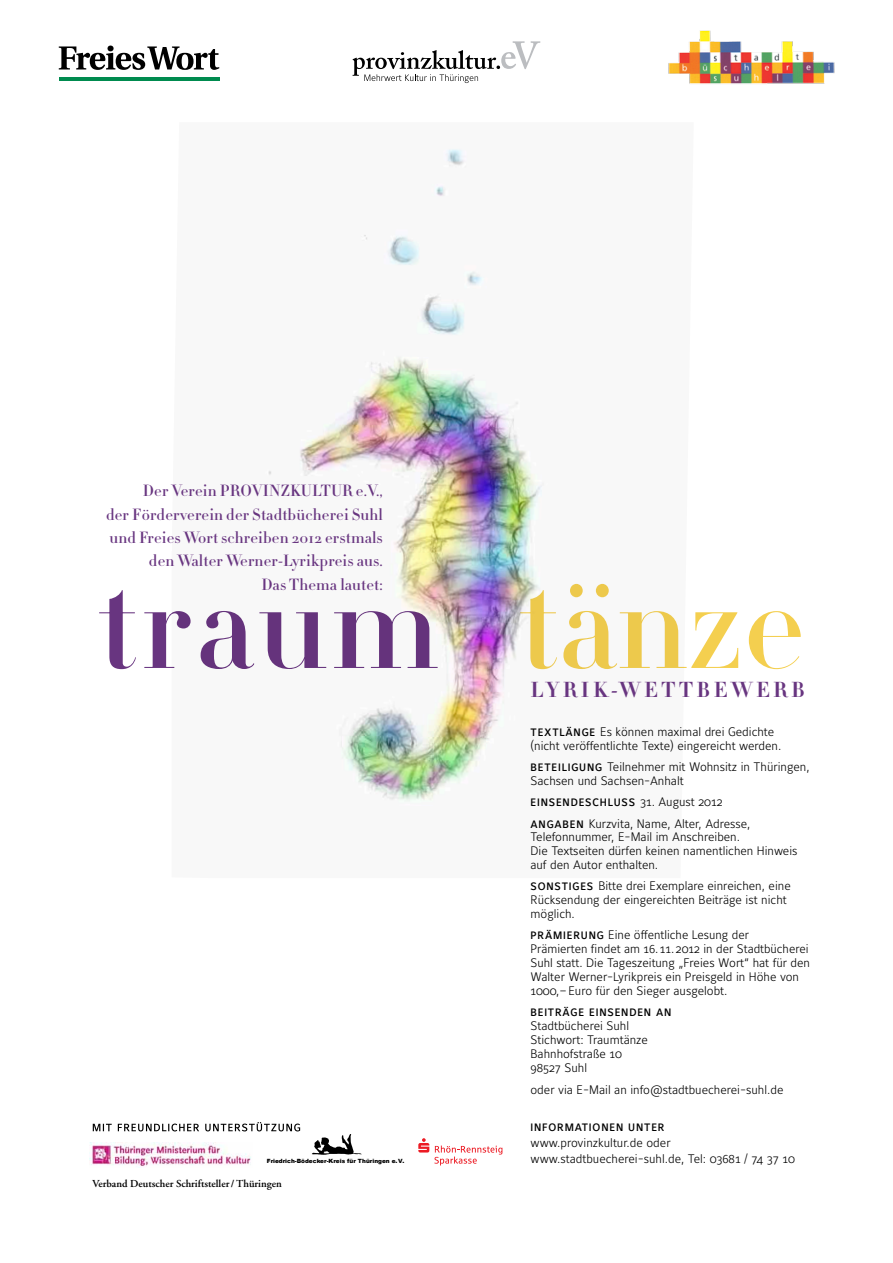
<style>
.page{position:relative;width:893px;height:1263px;background:#fff}
.page>*{position:absolute;margin:0;border:0;box-sizing:border-box;transform-origin:0 0}
.t1{font:130.65px "Didot HTF B42 Bold";letter-spacing:.01em;color:#683580}
.t2{font:21.45px "Didot HTF B11 Bold";letter-spacing:.17em;color:#683580}
.t3{font:15.9px/23.4px "Didot HTF M11 Medium";letter-spacing:.01em;color:#683580;text-align:right}
.t4{font:300 12.3px/13.8px "Maurea";color:#000}
.t5{font:500 10.65px "Maurea";letter-spacing:.08em;color:#000}
.t6{font:600 10.65px "Adobe Garamond";color:#000}
.t7{font:900 5.85px "Arial";color:#000}
.s1{color:#f4cf4f}
.s2{font-weight:500;font-size:10.65px}
.s3{font-weight:300;font-size:12.3px}
</style>
<div class="page">
<img style="left:268px;top:149px;width:276px;height:653px">
<hr style="left:59px;top:77px;width:160px;height:3px;background:#008b4f">
<svg style="left:59px;top:46px;width:160px;height:24px"></svg>
<img style="left:668px;top:30px;width:167px;height:54px">
<svg style="left:353px;top:41px;width:187px;height:42px"></svg>
<img style="left:89px;top:1142px;width:162px;height:26px">
<svg style="left:312px;top:1134px;width:50px;height:21px"></svg>
<svg style="left:93px;top:1122px;width:207px;height:9px"></svg>
<svg style="left:418px;top:1138px;width:84px;height:27px"></svg>
<p class="t3" style="left:106px;top:479px;width:278px">Der Verein PROVINZKULTUR e.V.,<br>der Förderverein der Stadtbücherei Suhl und Freies Wort schreiben 2012 erstmals den Walter Werner-Lyrikpreis aus.<br>Das Thema lautet:</p>
<h1 class="t1" style="left:97px;top:542px;width:709px">traum <span class="s1">tänze</span></h1>
<h2 class="t2" style="left:530px;top:676px;width:276px">LYRIK-WETTBEWERB</h2>
<p class="t4" style="left:530px;top:725px;width:252px"><span class="s2">TEXTLÄNGE</span> Es können maximal drei Gedichte (nicht veröffentlichte Texte) eingereicht werden.</p>
<p class="t4" style="left:530px;top:761px;width:281px"><span class="s2">BETEILIGUNG</span> Teilnehmer mit Wohnsitz in Thüringen,<br>Sachsen und Sachsen-Anhalt</p>
<p class="t5" style="left:530px;top:797px;width:194px">EINSENDESCHLUSS <span class="s3">31. August 2012</span></p>
<p class="t4" style="left:530px;top:817px;width:268px"><span class="s2">ANGAB EN</span> Kurzvita, Name, Alter, Adresse, Telefonnummer, E-Mail im Anschreiben.<br>Die Textseiten dürfen keinen namentlichen Hinweis auf den Autor enthalten.</p>
<p class="t4" style="left:530px;top:880px;width:262px"><span class="s2">S ONSTIGES</span> Bitte drei Exemplare einreichen, eine<br>Rücksendung der eingereichten Beiträge ist nicht möglich.</p>
<p class="t4" style="left:530px;top:929px;width:281px"><span class="s2">PRÄMIERUNG</span> Eine öffentliche Lesung der<br>Prämierten findet am 16. 11. 2012 in der Stadtbücherei Suhl statt. Die Tageszeitung „Freies Wort“ hat für den Walter Werner-Lyrikpreis ein Preisgeld in Höhe von 1000,–Euro für den Sieger ausgelobt.</p>
<p class="t5" style="left:530px;top:1006px;width:142px">BEITRÄGE EINSENDEN AN</p>
<p class="t4" style="left:530px;top:1019px;width:119px">Stadtbücherei Suhl<br>Stichwort: Traumtänze<br>Bahnhofstraße 10<br>98527 Suhl</p>
<p class="t4" style="left:530px;top:1083px;width:254px">oder via E-Mail an info@stadtbuecherei-suhl.de</p>
<p class="t5" style="left:530px;top:1121px;width:135px">INFORMATIONEN UNTER</p>
<p class="t4" style="left:530px;top:1137px;width:142px">www.provinzkultur.de oder</p>
<p class="t7" style="left:267px;top:1157px;width:139px">Friedrich-Bödecker-Kreis für Thüringen e.V.</p>
<p class="t4" style="left:530px;top:1152px;width:266px">www.stadtbuecherei-suhl.de, Tel: 03681 / 74 37 10</p>
<p class="t6" style="left:93px;top:1177px;width:191px">Verband Deutscher Schriftsteller/ Thüringen</p>
</div>
